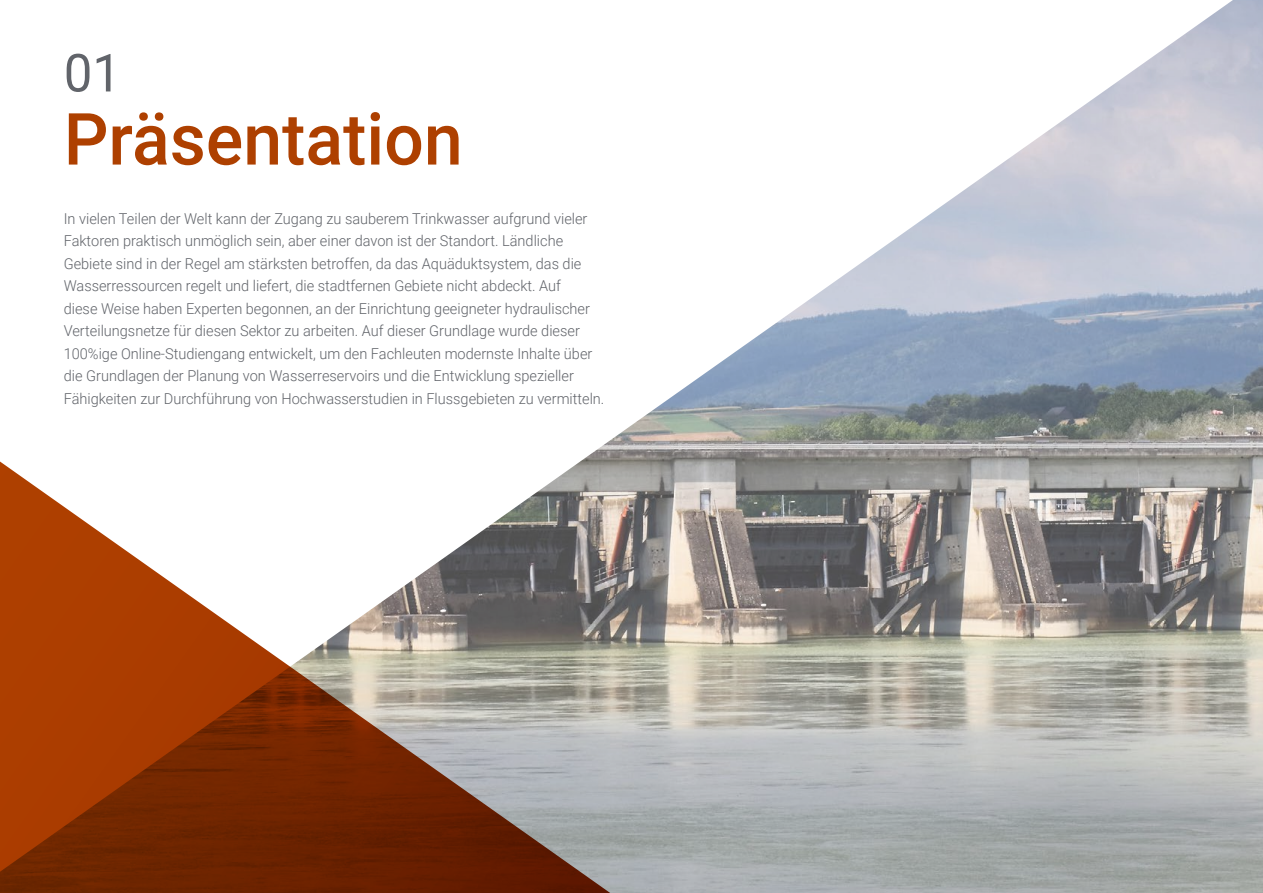
<style>
.page{position:relative;width:1263px;height:893px;background:#fff}
.page>*{position:absolute;margin:0;border:0;box-sizing:border-box;transform-origin:0 0}
.t1{font:500 72px "Roboto";color:#ae4000}
.t2{font:52.5px "Roboto";color:#61646a}
.t3{font:300 15px/22.5px "Roboto";color:#61646a}
</style>
<div class="page">
<img style="left:602px;top:0;width:661px;height:893px">
<svg style="left:0;top:446px;width:640px;height:447px"></svg>
<h2 class="t2" style="left:64px;top:36px;width:59px">01</h2>
<h1 class="t1" style="left:64px;top:89px;width:400px">Präsentation</h1>
<p class="t3" style="left:64px;top:207px;width:542px">In vielen Teilen der Welt kann der Zugang zu sauberem Trinkwasser aufgrund vieler Faktoren praktisch unmöglich sein, aber einer davon ist der Standort. Ländliche Gebiete sind in der Regel am stärksten betroffen, da das Aquäduktsystem, das die Wasserressourcen regelt und liefert, die stadtfernen Gebiete nicht abdeckt. Auf<br>diese Weise haben Experten begonnen, an der Einrichtung geeigneter hydraulischer Verteilungsnetze für diesen Sektor zu arbeiten. Auf dieser Grundlage wurde dieser 100%ige Online-Studiengang entwickelt, um den Fachleuten modernste Inhalte über die Grundlagen der Planung von Wasserreservoirs und die Entwicklung spezieller Fähigkeiten zur Durchführung von Hochwasserstudien in Flussgebieten zu vermitteln.</p>
</div>
